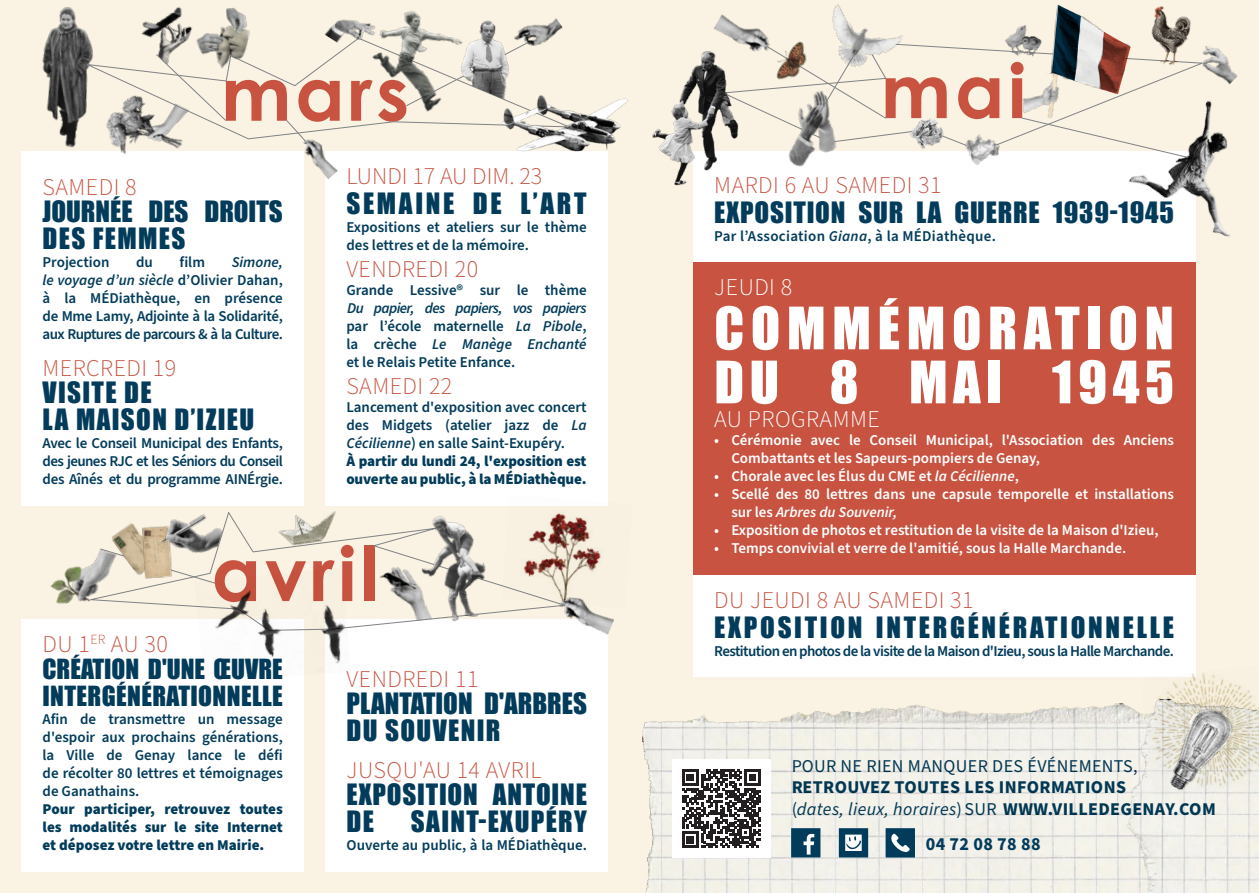
<style>
.page{position:relative;width:1259px;height:893px;background:#fff}
.page>*{position:absolute;margin:0;border:0;box-sizing:border-box;transform-origin:0 0}
.t1{font:700 75px "Century Gothic";letter-spacing:.05em;color:#c75340}
.t2{font:54px/54px "Impact";letter-spacing:.12em;color:#fff}
.t3{font:27px/27px "Impact";color:#033c5b}
.t4{font:27px/27px "Impact";letter-spacing:.03em;color:#033c5b}
.t5{font:27px "Impact";letter-spacing:.1em;color:#033c5b}
.t6{font:27px/27px "Impact";letter-spacing:.05em;color:#033c5b}
.t7{font:25.5px "Impact";letter-spacing:.015em;color:#033c5b}
.t8{font:300 24px "Source Sans Pro";letter-spacing:.02em;color:#c75340}
.t9{font:300 24px "Source Sans Pro";letter-spacing:.02em;color:#fff}
.t10{font:300 24px "Source Sans Pro";color:#c75340}
.t11{font:700 18px/21.6px "Source Sans Pro";letter-spacing:.02em;color:#033c5b}
.t12{font:18px "Source Sans Pro";letter-spacing:.02em;color:#033c5b}
.t13{font:600 15px/18px "Source Sans Pro";letter-spacing:-.005em;color:#033c5b;text-align:justify}
.t14{font:600 15px/18px "Source Sans Pro";color:#fff}
.t15{font:900 15px/18px "Source Sans Pro";letter-spacing:-.01em;color:#033c5b}
.t16{font:600 15px "Source Sans Pro";letter-spacing:-.04em;color:#033c5b}
.t17{font:600 15px "Source Sans Pro";letter-spacing:.02em;color:#033c5b}
.s1{font-style:italic}
.s2{font-weight:400}
.s3{font-weight:400;font-style:italic}
</style>
<div class="page">
<div style="left:497px;top:0;width:762px;height:893px;background:#faf3e3"></div>
<img style="left:642px;top:703px;width:484px;height:190px">
<img style="left:1126px;top:705px;width:133px;height:188px">
<div style="left:0;top:0;width:629px;height:893px;background:#faf3e3"></div>
<div style="left:21px;top:151px;width:283px;height:354px;background:#fff"></div>
<div style="left:325px;top:151px;width:283px;height:354px;background:#fff"></div>
<div style="left:693px;top:151px;width:502px;height:111px;background:#fff"></div>
<div style="left:693px;top:575px;width:502px;height:102px;background:#fff"></div>
<div style="left:693px;top:262px;width:502px;height:313px;background:#c75340"></div>
<div style="left:21px;top:619px;width:283px;height:253px;background:#fff"></div>
<div style="left:325px;top:619px;width:283px;height:253px;background:#fff"></div>
<img style="left:1140px;top:665px;width:119px;height:132px">
<img style="left:1157px;top:697px;width:83px;height:101px">
<img style="left:111px;top:140px;width:72px;height:14px">
<img style="left:42px;top:7px;width:47px;height:141px">
<img style="left:141px;top:7px;width:41px;height:30px">
<img style="left:154px;top:18px;width:39px;height:19px">
<img style="left:303px;top:140px;width:35px;height:39px">
<img style="left:522px;top:18px;width:41px;height:19px">
<svg style="left:83px;top:37px;width:469px;height:103px"></svg>
<svg style="left:522px;top:42px;width:7px;height:50px"></svg>
<img style="left:362px;top:11px;width:107px;height:116px">
<svg style="left:286px;top:120px;width:21px;height:23px"></svg>
<img style="left:196px;top:8px;width:55px;height:62px">
<img style="left:317px;top:11px;width:72px;height:49px">
<img style="left:501px;top:505px;width:107px;height:72px">
<img style="left:568px;top:577px;width:46px;height:58px">
<img style="left:269px;top:505px;width:79px;height:1px">
<img style="left:50px;top:565px;width:40px;height:39px">
<svg style="left:90px;top:511px;width:478px;height:117px"></svg>
<img style="left:195px;top:567px;width:156px;height:97px">
<img style="left:419px;top:512px;width:80px;height:114px">
<img style="left:713px;top:14px;width:53px;height:28px">
<img style="left:1205px;top:46px;width:33px;height:32px">
<svg style="left:736px;top:42px;width:469px;height:102px"></svg>
<img style="left:1127px;top:78px;width:109px;height:169px">
<img style="left:819px;top:4px;width:91px;height:74px">
<img style="left:763px;top:83px;width:93px;height:84px">
<img style="left:1148px;top:6px;width:46px;height:62px">
<img style="left:652px;top:44px;width:96px;height:142px">
<img style="left:764px;top:36px;width:55px;height:51px">
<img style="left:908px;top:116px;width:36px;height:33px">
<img style="left:960px;top:127px;width:46px;height:38px">
<svg style="left:1021px;top:117px;width:167px;height:41px"></svg>
<img style="left:999px;top:61px;width:128px;height:69px">
<img style="left:1049px;top:4px;width:94px;height:97px">
<svg style="left:1098px;top:32px;width:32px;height:62px"></svg>
<svg style="left:1052px;top:5px;width:29px;height:76px"></svg>
<svg style="left:766px;top:45px;width:120px;height:74px"></svg>
<img style="left:1002px;top:25px;width:43px;height:35px">
<svg style="left:791px;top:828px;width:29px;height:29px"></svg>
<svg style="left:838px;top:828px;width:30px;height:29px"></svg>
<svg style="left:885px;top:828px;width:30px;height:29px"></svg>
<div style="left:672px;top:759px;width:98px;height:98px;background:#fff"></div>
<svg style="left:682px;top:769px;width:79px;height:79px"></svg>
<img style="left:445px;top:13px;width:77px;height:94px">
<img style="left:499px;top:92px;width:129px;height:60px">
<p class="t1" style="left:221px;top:37px;width:190px">mars</p>
<p class="t1" style="left:880px;top:34px;width:147px">mai</p>
<p class="t10" style="left:346px;top:160px;width:197px">LUNDI 17 AU DIM. 23</p>
<p class="t5" style="left:346px;top:183px;width:242px">SEMAINE DE L’ART</p>
<p class="t13" style="left:346px;top:219px;width:242px">Expositions et ateliers sur le thème des lettres et de la mémoire.</p>
<p class="t8" style="left:346px;top:253px;width:133px">VENDREDI 20</p>
<p class="t13" style="left:346px;top:282px;width:242px">Grande Lessive® sur le thème <span class="s1">Du papier, des papiers, vos papiers </span>par l’école maternelle <span class="s1">La Pibole</span>, la crèche <span class="s1">Le Manège Enchanté </span>et le Relais Petite Enfance.</p>
<p class="t8" style="left:346px;top:370px;width:108px">SAMEDI 22</p>
<p class="t13" style="left:346px;top:399px;width:242px">Lancement d'exposition avec concert des Midgets (atelier jazz de <span class="s1">La Cécilienne</span>) en salle Saint-Exupéry.</p>
<p class="t15" style="left:346px;top:452px;width:242px">À partir du lundi 24, l'exposition est ouverte au public, à la MÉDiathèque.</p>
<p class="t8" style="left:714px;top:169px;width:229px">MARDI 6 AU SAMEDI 31</p>
<p class="t4" style="left:714px;top:198px;width:461px">EXPOSITION SUR LA GUERRE 1939-1945</p>
<p class="t17" style="left:714px;top:226px;width:283px">Par l’Association <span class="s1">Giana</span>, à la MÉDiathèque.</p>
<p class="t8" style="left:43px;top:171px;width:96px">SAMEDI 8</p>
<p class="t3" style="left:43px;top:197px;width:242px">JOURNÉE DES DROITS<br>DES FEMMES</p>
<p class="t13" style="left:43px;top:253px;width:68px">Projection</p>
<p class="t13" style="left:136px;top:253px;width:18px">du</p>
<p class="t13" style="left:180px;top:253px;width:27px">film</p>
<p class="t13" style="left:43px;top:253px;width:242px;text-indent:189px"><span class="s1">Simone, le voyage d’un siècle</span> d’Olivier Dahan, à la MÉDiathèque, en présence de Mme Lamy, Adjointe à la Solidarité, aux Ruptures de parcours &amp; à la Culture.</p>
<p class="t8" style="left:43px;top:352px;width:135px">MERCREDI 19</p>
<p class="t6" style="left:43px;top:378px;width:213px">VISITE DE<br>LA MAISON D’IZIEU</p>
<p class="t13" style="left:43px;top:435px;width:242px">Avec le Conseil Municipal des Enfants, des jeunes RJC et les Séniors du Conseil des Aînés et du programme AINÉrgie.</p>
<p class="t9" style="left:714px;top:271px;width:79px">JEUDI 8</p>
<p class="t2" style="left:714px;top:300px;width:461px">COMMÉMORATION<br>DU 8 MAI 1945</p>
<p class="t9" style="left:714px;top:403px;width:167px">AU PROGRAMME</p>
<p class="t14" style="left:731px;top:432px;width:444px;text-indent:-17px">• Cérémonie avec le Conseil Municipal, l'Association des Anciens<br>Combattants et les Sapeurs-pompiers de Genay,</p>
<p class="t14" style="left:714px;top:468px;width:306px">• Chorale avec les Élus du CME et <span class="s1">la Cécilienne</span>,</p>
<p class="t14" style="left:731px;top:486px;width:444px;text-indent:-17px">• Scellé des 80 lettres dans une capsule temporelle et installations sur les <span class="s1">Arbres du Souvenir,</span></p>
<p class="t14" style="left:714px;top:522px;width:446px">• Exposition de photos et restitution de la visite de la Maison d'Izieu,</p>
<p class="t14" style="left:714px;top:540px;width:413px">• Temps convivial et verre de l'amitié, sous la Halle Marchande.</p>
<p class="t1" style="left:211px;top:517px;width:168px">avril</p>
<p class="t8" style="left:714px;top:584px;width:261px">DU JEUDI 8 AU SAMEDI 31</p>
<p class="t5" style="left:714px;top:606px;width:461px">EXPOSITION INTERGÉNÉRATIONNELLE</p>
<p class="t16" style="left:714px;top:641px;width:461px">Restitution en photos de la visite de la Maison d'Izieu, sous la Halle Marchande.</p>
<p class="t8" style="left:43px;top:628px;width:127px">DU 1<sup>ER</sup> AU 30</p>
<p class="t7" style="left:43px;top:650px;width:242px">CRÉATION D'UNE ŒUVRE</p>
<p class="t7" style="left:43px;top:677px;width:242px">INTERGÉNÉRATIONNELLE</p>
<p class="t13" style="left:43px;top:711px;width:242px">Afin de transmettre un message d'espoir aux prochains générations, la Ville de Genay lance le défi de récolter 80 lettres et témoignages de Ganathains.</p>
<p class="t15" style="left:43px;top:801px;width:242px;text-align:justify">Pour participer, retrouvez toutes les modalités sur le site Internet et déposez votre lettre en Mairie.</p>
<p class="t8" style="left:347px;top:663px;width:133px">VENDREDI 11</p>
<p class="t3" style="left:347px;top:689px;width:242px">PLANTATION D'ARBRES<br>DU SOUVENIR</p>
<p class="t8" style="left:347px;top:754px;width:196px">JUSQU'AU 14 AVRIL</p>
<p class="t4" style="left:347px;top:781px;width:242px">EXPOSITION ANTOINE<br>DE</p>
<p class="t12" style="left:791px;top:754px;width:348px">POUR NE RIEN MANQUER DES ÉVÉNEMENTS,</p>
<p class="t11" style="left:791px;top:777px;width:426px">RETROUVEZ TOUTES LES INFORMATIONS<br><span class="s2">(</span><span class="s3">dates, lieux, horaires</span><span class="s2">) SUR</span> WWW.VILLEDEGENAY.COM</p>
<p class="t6" style="left:411px;top:808px;width:177px">SAINT-EXUPÉRY</p>
<p class="t13" style="left:347px;top:837px;width:242px">Ouverte au public, à la MÉDiathèque.</p>
<p class="t11" style="left:925px;top:833px;width:116px">04 72 08 78 88</p>
</div>
